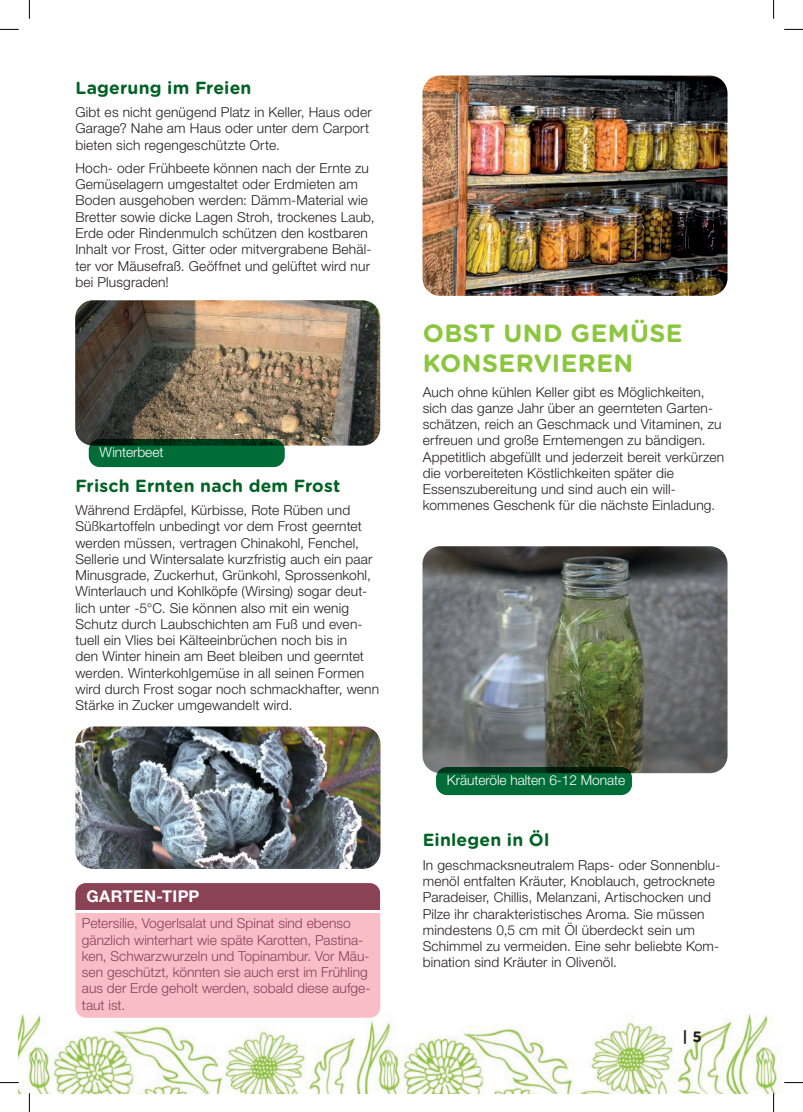
<style>
.page{position:relative;width:803px;height:1112px;background:#fff}
.page>*{position:absolute;margin:0;border:0;box-sizing:border-box;transform-origin:0 0}
._03_Headline_hellgrün{font:700 25px/30px "Gotham Rounded";letter-spacing:.015em;color:#8bc63e}
._03_Headline_hellgrün-2{font:700 17.5px "Gotham Rounded";letter-spacing:.01em;color:#006224}
.t1{font:700 16.25px "Helvetica Neue LT Pro";letter-spacing:.02em;color:#fff}
.t2{font:700 15px "Gotham Rounded";color:#231f20}
._03_Headline_hellgrün-3{font:300 13.75px/16.2px "Helvetica Neue LT Pro";letter-spacing:.015em;color:#231f20}
._01_Fliesstext{font:300 13.75px/16.2px "Helvetica Neue LT Pro";color:#8a4257}
.bildunterschrift{font:300 13.75px "Helvetica Neue LT Pro";letter-spacing:-.005em;color:#fff}
</style>
<div class="page">
<img style="left:19px;top:1014px;width:764px;height:78px">
<div style="left:75px;top:882px;width:305px;height:135px;background:#f8bdc7;border-radius:11px"></div>
<div style="left:75px;top:882px;width:305px;height:28px;background:#8a4257"></div>
<hr style="left:76px;top:910px;width:304px;height:3px;background:#fff">
<img style="left:75px;top:300px;width:305px;height:145px">
<svg style="left:89px;top:439px;width:196px;height:28px;background:#005e2f"></svg>
<img style="left:75px;top:726px;width:305px;height:142px">
<img style="left:422px;top:75px;width:305px;height:221px">
<img style="left:422px;top:546px;width:305px;height:227px">
<svg style="left:436px;top:766px;width:196px;height:28px;background:#035d30"></svg>
<svg style="left:0;top:29px;width:19px;height:1px"></svg>
<svg style="left:784px;top:29px;width:19px;height:1px"></svg>
<svg style="left:0;top:1082px;width:19px;height:1px"></svg>
<svg style="left:784px;top:1082px;width:19px;height:1px"></svg>
<svg style="left:29px;top:0;width:1px;height:19px"></svg>
<svg style="left:29px;top:1093px;width:1px;height:18px"></svg>
<svg style="left:773px;top:0;width:1px;height:19px"></svg>
<svg style="left:773px;top:1092px;width:1px;height:19px"></svg>
<p class="_03_Headline_hellgrün-2" style="left:75px;top:75px;width:177px">Lagerung im Freien</p>
<p class="_03_Headline_hellgrün-3" style="left:75px;top:104px;width:298px">Gibt es nicht genügend Platz in Keller, Haus oder<br>Garage? Nahe am Haus oder unter dem Carport bieten sich regengeschützte Orte.</p>
<p class="_03_Headline_hellgrün-3" style="left:75px;top:160px;width:301px">Hoch- oder Frühbeete können nach der Ernte zu Gemüselagern umgestaltet oder Erdmieten am Boden ausgehoben werden: Dämm-Material wie Bretter sowie dicke Lagen Stroh, trockenes Laub, Erde oder Rindenmulch schützen den kostbaren Inhalt vor Frost, Gitter oder mitvergrabene Behäl&shy;ter vor Mäusefraß. Geöffnet und gelüftet wird nur bei Plusgraden!</p>
<p class="bildunterschrift" style="left:100px;top:443px;width:65px">Winterbeet</p>
<p class="_03_Headline_hellgrün-2" style="left:75px;top:472px;width:266px">Frisch Ernten nach dem Frost</p>
<p class="_03_Headline_hellgrün-3" style="left:75px;top:501px;width:305px">Während Erdäpfel, Kürbisse, Rote Rüben und Süßkartoffeln unbedingt vor dem Frost geerntet werden müssen, vertragen Chinakohl, Fenchel, Sellerie und Wintersalate kurzfristig auch ein paar Minusgrade, Zuckerhut, Grünkohl, Sprossenkohl, Winterlauch und Kohlköpfe (Wirsing) sogar deut&shy;lich unter -5°C. Sie können also mit ein wenig Schutz durch Laubschichten am Fuß und even&shy;tuell ein Vlies bei Kälteeinbrüchen noch bis in<br>den Winter hinein am Beet bleiben und geerntet werden. Winterkohlgemüse in all seinen Formen wird durch Frost sogar noch schmackhafter, wenn Stärke in Zucker umgewandelt wird.</p>
<p class="t1" style="left:86px;top:885px;width:115px">GARTEN-TIPP</p>
<p class="_01_Fliesstext" style="left:82px;top:914px;width:290px">Petersilie, Vogerlsalat und Spinat sind ebenso gänzlich winterhart wie späte Karotten, Pastina&shy;ken, Schwarzwurzeln und Topinambur. Vor Mäu&shy;sen geschützt, könnten sie auch erst im Frühling aus der Erde geholt werden, sobald diese aufge&shy;taut ist.</p>
<p class="_03_Headline_hellgrün" style="left:423px;top:317px;width:261px">OBST UND GEMÜSE<br>KONSERVIEREN</p>
<p class="_03_Headline_hellgrün-3" style="left:423px;top:383px;width:303px">Auch ohne kühlen Keller gibt es Möglichkeiten, sich das ganze Jahr über an geernteten Garten&shy;schätzen, reich an Geschmack und Vitaminen, zu erfreuen und große Erntemengen zu bändigen.<br>Appetitlich abgefüllt und jederzeit bereit verkürzen die vorbereiteten Köstlichkeiten später die Essenszubereitung und sind auch ein will&shy;kommenes Geschenk für die nächste Einladung.</p>
<p class="bildunterschrift" style="left:447px;top:771px;width:180px">Kräuteröle halten 6-12 Monate</p>
<p class="_03_Headline_hellgrün-2" style="left:423px;top:827px;width:128px">Einlegen in Öl</p>
<p class="_03_Headline_hellgrün-3" style="left:423px;top:856px;width:299px">In geschmacksneutralem Raps- oder Sonnenblu&shy;menöl entfalten Kräuter, Knoblauch, getrocknete Paradeiser, Chillis, Melanzani, Artischocken und Pilze ihr charakteristisches Aroma. Sie müssen mindestens 0,5 cm mit Öl überdeckt sein um Schimmel zu vermeiden. Eine sehr beliebte Kom&shy;bination sind Kräuter in Olivenöl.</p>
<p class="t2" style="left:683px;top:1025px;width:21px">| 5</p>
</div>
